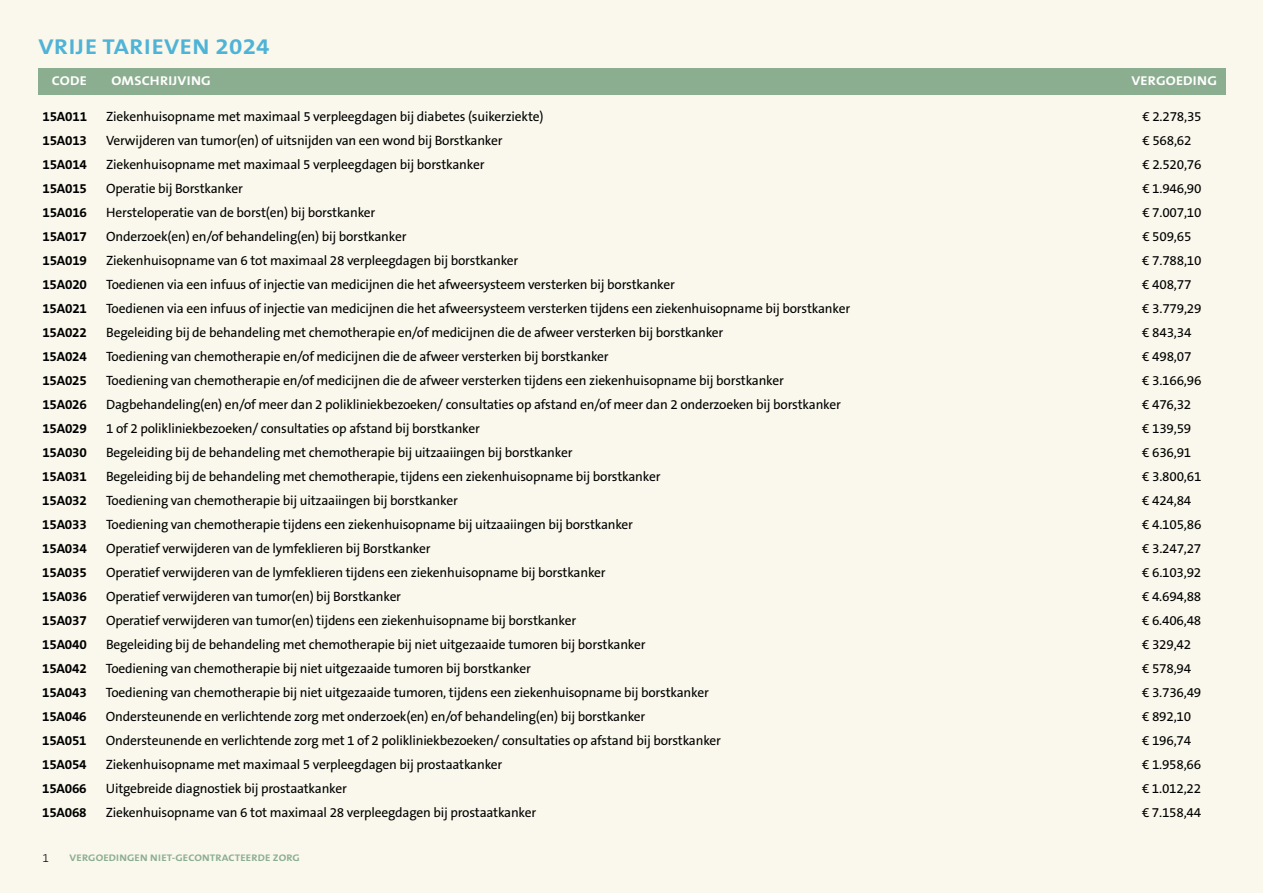
<style>
.page{position:relative;width:1263px;height:893px;background:#faf8ec}
.page>*{position:absolute;margin:0;border:0;box-sizing:border-box;transform-origin:0 0}
.t1{font:700 21.6px "The Sans B W7";letter-spacing:.025em;color:#4fb3d7;scale:1.13 1}
.t2{font:13.5px "The Sans B W5 Plain";letter-spacing:-.015em;color:#000}
.t3{font:700 13.5px "The Sans B W7";letter-spacing:-.015em;color:#000}
.t4{font:700 12.9px "The Sans B W7";letter-spacing:.015em;color:#fff;scale:1.11 1}
.t5{font:300 12px "The Sans B W3";color:#000}
.t6{font:700 9.6px "The Sans B W7";letter-spacing:.015em;color:#8cae90;scale:1.12 1}
</style>
<div class="page">
<div style="left:38px;top:68px;width:1188px;height:27px;background:#8cae90"></div>
<h1 class="t1" style="left:38px;top:33px;width:206px">VRIJE TARIEVEN 2024</h1>
<p class="t4" style="left:52px;top:73px;width:33px">CODE</p>
<p class="t4" style="left:112px;top:73px;width:91px">OMSCHRIJVING</p>
<p class="t4" style="left:1131px;top:73px;width:79px">VERGOEDING</p>
<p class="t3" style="left:43px;top:107px;width:46px">15A011</p>
<p class="t2" style="left:106px;top:107px;width:439px">Ziekenhuisopname met maximaal 5 verpleegdagen bij diabetes (suikerziekte)</p>
<p class="t2" style="left:1142px;top:107px;width:61px">€ 2.278,35</p>
<p class="t3" style="left:43px;top:131px;width:46px">15A013</p>
<p class="t2" style="left:106px;top:131px;width:398px">Verwijderen van tumor(en) of uitsnijden van een wond bij Borstkanker</p>
<p class="t2" style="left:1142px;top:131px;width:51px">€ 568,62</p>
<p class="t3" style="left:42px;top:155px;width:46px">15A014</p>
<p class="t2" style="left:106px;top:155px;width:380px">Ziekenhuisopname met maximaal 5 verpleegdagen bij borstkanker</p>
<p class="t2" style="left:1142px;top:155px;width:61px">€ 2.520,76</p>
<p class="t3" style="left:42px;top:179px;width:46px">15A015</p>
<p class="t2" style="left:106px;top:179px;width:138px">Operatie bij Borstkanker</p>
<p class="t2" style="left:1142px;top:179px;width:61px">€ 1.946,90</p>
<p class="t3" style="left:42px;top:203px;width:46px">15A016</p>
<p class="t2" style="left:106px;top:203px;width:271px">Hersteloperatie van de borst(en) bij borstkanker</p>
<p class="t2" style="left:1142px;top:203px;width:61px">€ 7.007,10</p>
<p class="t3" style="left:42px;top:227px;width:46px">15A017</p>
<p class="t2" style="left:106px;top:227px;width:302px">Onderzoek(en) en/of behandeling(en) bij borstkanker</p>
<p class="t2" style="left:1142px;top:227px;width:51px">€ 509,65</p>
<p class="t3" style="left:42px;top:251px;width:46px">15A019</p>
<p class="t2" style="left:106px;top:251px;width:414px">Ziekenhuisopname van 6 tot maximaal 28 verpleegdagen bij borstkanker</p>
<p class="t2" style="left:1142px;top:251px;width:61px">€ 7.788,10</p>
<p class="t3" style="left:42px;top:275px;width:46px">15A020</p>
<p class="t2" style="left:106px;top:275px;width:570px">Toedienen via een infuus of injectie van medicijnen die het afweersysteem versterken bij borstkanker</p>
<p class="t2" style="left:1142px;top:275px;width:51px">€ 408,77</p>
<p class="t3" style="left:42px;top:299px;width:46px">15A021</p>
<p class="t2" style="left:106px;top:299px;width:745px">Toedienen via een infuus of injectie van medicijnen die het afweersysteem versterken tijdens een ziekenhuisopname bij borstkanker</p>
<p class="t2" style="left:1142px;top:299px;width:61px">€ 3.779,29</p>
<p class="t3" style="left:42px;top:323px;width:46px">15A022</p>
<p class="t2" style="left:106px;top:323px;width:619px">Begeleiding bij de behandeling met chemotherapie en/of medicijnen die de afweer versterken bij borstkanker</p>
<p class="t2" style="left:1142px;top:323px;width:51px">€ 843,34</p>
<p class="t3" style="left:42px;top:347px;width:46px">15A024</p>
<p class="t2" style="left:106px;top:347px;width:504px">Toediening van chemotherapie en/of medicijnen die de afweer versterken bij borstkanker</p>
<p class="t2" style="left:1142px;top:347px;width:51px">€ 498,07</p>
<p class="t3" style="left:42px;top:371px;width:46px">15A025</p>
<p class="t2" style="left:106px;top:371px;width:679px">Toediening van chemotherapie en/of medicijnen die de afweer versterken tijdens een ziekenhuisopname bij borstkanker</p>
<p class="t2" style="left:1142px;top:371px;width:61px">€ 3.166,96</p>
<p class="t3" style="left:42px;top:395px;width:46px">15A026</p>
<p class="t2" style="left:106px;top:395px;width:736px">Dagbehandeling(en) en/of meer dan 2 polikliniekbezoeken/ consultaties op afstand en/of meer dan 2 onderzoeken bij borstkanker</p>
<p class="t2" style="left:1142px;top:395px;width:51px">€ 476,32</p>
<p class="t3" style="left:42px;top:419px;width:46px">15A029</p>
<p class="t2" style="left:106px;top:419px;width:375px">1 of 2 polikliniekbezoeken/ consultaties op afstand bij borstkanker</p>
<p class="t2" style="left:1142px;top:419px;width:51px">€ 139,59</p>
<p class="t3" style="left:42px;top:443px;width:46px">15A030</p>
<p class="t2" style="left:106px;top:443px;width:468px">Begeleiding bij de behandeling met chemotherapie bij uitzaaiingen bij borstkanker</p>
<p class="t2" style="left:1142px;top:443px;width:51px">€ 636,91</p>
<p class="t3" style="left:42px;top:467px;width:46px">15A031</p>
<p class="t2" style="left:106px;top:467px;width:556px">Begeleiding bij de behandeling met chemotherapie, tijdens een ziekenhuisopname bij borstkanker</p>
<p class="t2" style="left:1142px;top:467px;width:61px">€ 3.800,61</p>
<p class="t3" style="left:42px;top:491px;width:46px">15A032</p>
<p class="t2" style="left:106px;top:491px;width:353px">Toediening van chemotherapie bij uitzaaiingen bij borstkanker</p>
<p class="t2" style="left:1142px;top:491px;width:51px">€ 424,84</p>
<p class="t3" style="left:42px;top:515px;width:46px">15A033</p>
<p class="t2" style="left:106px;top:515px;width:528px">Toediening van chemotherapie tijdens een ziekenhuisopname bij uitzaaiingen bij borstkanker</p>
<p class="t2" style="left:1142px;top:515px;width:61px">€ 4.105,86</p>
<p class="t3" style="left:42px;top:539px;width:46px">15A034</p>
<p class="t2" style="left:106px;top:539px;width:326px">Operatief verwijderen van de lymfeklieren bij Borstkanker</p>
<p class="t2" style="left:1142px;top:539px;width:61px">€ 3.247,27</p>
<p class="t3" style="left:42px;top:563px;width:46px">15A035</p>
<p class="t2" style="left:106px;top:563px;width:501px">Operatief verwijderen van de lymfeklieren tijdens een ziekenhuisopname bij borstkanker</p>
<p class="t2" style="left:1142px;top:563px;width:61px">€ 6.103,92</p>
<p class="t3" style="left:42px;top:587px;width:46px">15A036</p>
<p class="t2" style="left:106px;top:587px;width:297px">Operatief verwijderen van tumor(en) bij Borstkanker</p>
<p class="t2" style="left:1142px;top:587px;width:61px">€ 4.694,88</p>
<p class="t3" style="left:42px;top:611px;width:46px">15A037</p>
<p class="t2" style="left:106px;top:611px;width:472px">Operatief verwijderen van tumor(en) tijdens een ziekenhuisopname bij borstkanker</p>
<p class="t2" style="left:1142px;top:611px;width:61px">€ 6.406,48</p>
<p class="t3" style="left:42px;top:635px;width:46px">15A040</p>
<p class="t2" style="left:106px;top:635px;width:541px">Begeleiding bij de behandeling met chemotherapie bij niet uitgezaaide tumoren bij borstkanker</p>
<p class="t2" style="left:1142px;top:635px;width:51px">€ 329,42</p>
<p class="t3" style="left:42px;top:659px;width:46px">15A042</p>
<p class="t2" style="left:106px;top:659px;width:426px">Toediening van chemotherapie bij niet uitgezaaide tumoren bij borstkanker</p>
<p class="t2" style="left:1142px;top:659px;width:51px">€ 578,94</p>
<p class="t3" style="left:42px;top:683px;width:46px">15A043</p>
<p class="t2" style="left:106px;top:683px;width:604px">Toediening van chemotherapie bij niet uitgezaaide tumoren, tijdens een ziekenhuisopname bij borstkanker</p>
<p class="t2" style="left:1142px;top:683px;width:61px">€ 3.736,49</p>
<p class="t3" style="left:42px;top:707px;width:46px">15A046</p>
<p class="t2" style="left:106px;top:707px;width:541px">Ondersteunende en verlichtende zorg met onderzoek(en) en/of behandeling(en) bij borstkanker</p>
<p class="t2" style="left:1142px;top:707px;width:51px">€ 892,10</p>
<p class="t3" style="left:42px;top:731px;width:46px">15A051</p>
<p class="t2" style="left:106px;top:731px;width:616px">Ondersteunende en verlichtende zorg met 1 of 2 polikliniekbezoeken/ consultaties op afstand bij borstkanker</p>
<p class="t2" style="left:1142px;top:731px;width:51px">€ 196,74</p>
<p class="t3" style="left:42px;top:755px;width:46px">15A054</p>
<p class="t2" style="left:106px;top:755px;width:398px">Ziekenhuisopname met maximaal 5 verpleegdagen bij prostaatkanker</p>
<p class="t2" style="left:1142px;top:755px;width:61px">€ 1.958,66</p>
<p class="t3" style="left:42px;top:779px;width:46px">15A066</p>
<p class="t2" style="left:106px;top:779px;width:242px">Uitgebreide diagnostiek bij prostaatkanker</p>
<p class="t2" style="left:1142px;top:779px;width:61px">€ 1.012,22</p>
<p class="t3" style="left:42px;top:803px;width:46px">15A068</p>
<p class="t2" style="left:106px;top:803px;width:432px">Ziekenhuisopname van 6 tot maximaal 28 verpleegdagen bij prostaatkanker</p>
<p class="t2" style="left:1142px;top:803px;width:61px">€ 7.158,44</p>
<p class="t5" style="left:43px;top:851px;width:8px">1</p>
<p class="t6" style="left:70px;top:851px;width:207px">VERGOEDINGEN NIET-GECONTRACTEERDE ZORG</p>
</div>
